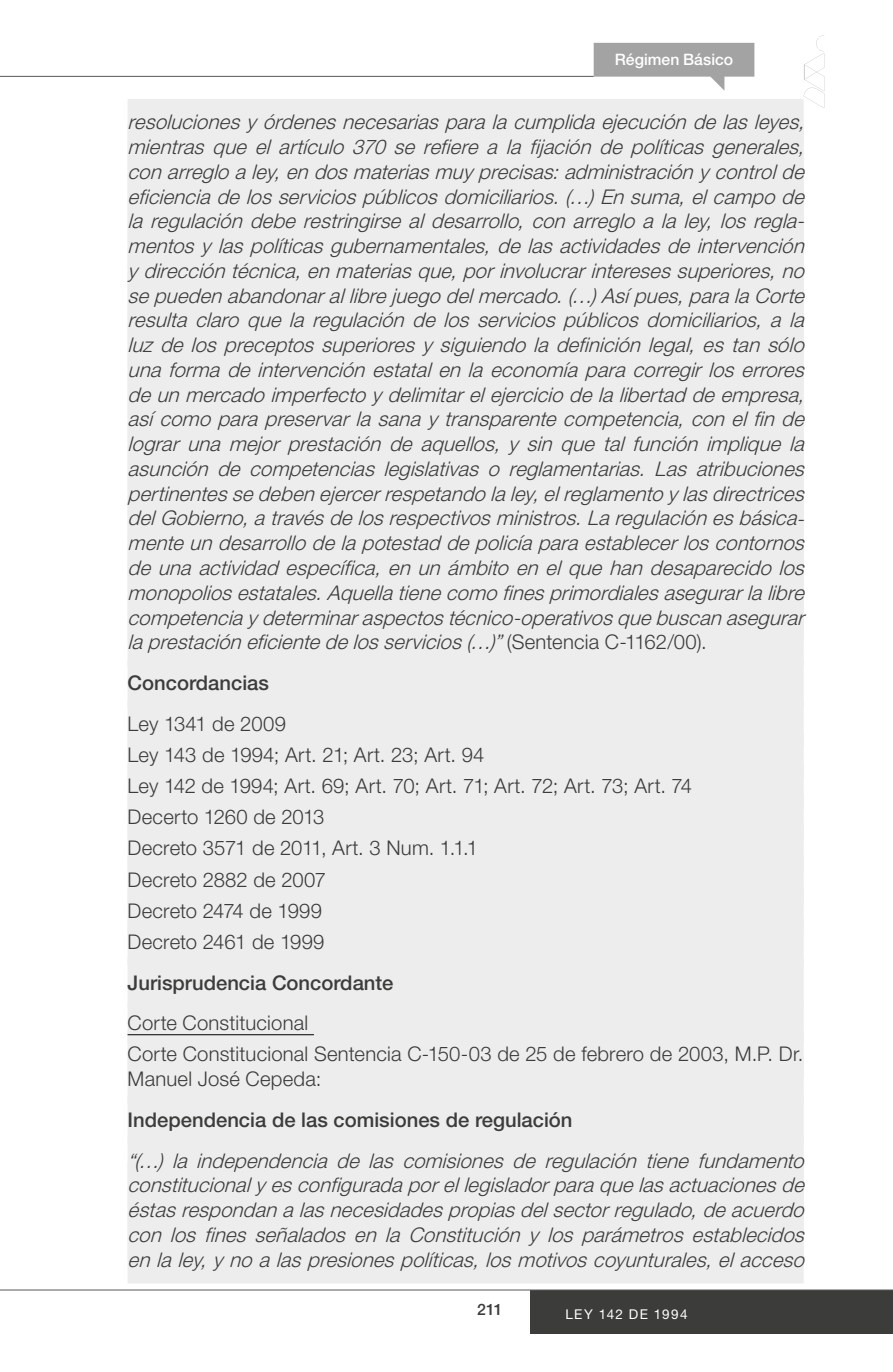
<style>
.page{position:relative;width:893px;height:1372px;background:#fff}
.page>*{position:absolute;margin:0;border:0;box-sizing:border-box;transform-origin:0 0}
.t1{font:italic 300 20.25px/24.8px "Helvetica Neue LT Std";letter-spacing:.01em;color:#3c3c3b;text-align:justify}
.t2{font:300 20.25px/31.1px "Helvetica Neue LT Std";letter-spacing:.01em;color:#3c3c3b}
.t3{font:500 20.25px "Helvetica Neue LT Std";color:#3c3c3b}
.t4{font:500 15.75px "Helvetica Neue LT Std";color:#fff}
.t5{font:500 15.75px "Helvetica Neue LT Std";color:#3c3c3b}
.t6{font:13.5px "Helvetica Neue LT Std";letter-spacing:.1em;color:#fff}
.s1{font-style:normal}
</style>
<div class="page">
<div style="left:530px;top:1289px;width:363px;height:44px;background:#3c3c3b"></div>
<hr style="left:0;top:1289px;width:893px;height:1px;background:#575756">
<svg style="left:594px;top:43px;width:160px;height:48px"></svg>
<hr style="left:0;top:76px;width:594px;height:1px;background:#575756">
<svg style="left:804px;top:35px;width:20px;height:73px"></svg>
<div style="left:128px;top:99px;width:676px;height:47px;background:#ededed"></div>
<div style="left:128px;top:124px;width:676px;height:47px;background:#ededed"></div>
<div style="left:128px;top:148px;width:676px;height:48px;background:#ededed"></div>
<div style="left:128px;top:173px;width:676px;height:47px;background:#ededed"></div>
<div style="left:128px;top:198px;width:676px;height:47px;background:#ededed"></div>
<div style="left:128px;top:223px;width:676px;height:47px;background:#ededed"></div>
<div style="left:128px;top:247px;width:676px;height:48px;background:#ededed"></div>
<div style="left:128px;top:272px;width:676px;height:47px;background:#ededed"></div>
<div style="left:128px;top:297px;width:676px;height:47px;background:#ededed"></div>
<div style="left:128px;top:322px;width:676px;height:47px;background:#ededed"></div>
<div style="left:128px;top:346px;width:676px;height:48px;background:#ededed"></div>
<div style="left:128px;top:371px;width:676px;height:47px;background:#ededed"></div>
<div style="left:128px;top:396px;width:676px;height:47px;background:#ededed"></div>
<div style="left:128px;top:421px;width:676px;height:47px;background:#ededed"></div>
<div style="left:128px;top:445px;width:676px;height:48px;background:#ededed"></div>
<div style="left:128px;top:470px;width:676px;height:47px;background:#ededed"></div>
<div style="left:128px;top:495px;width:676px;height:47px;background:#ededed"></div>
<div style="left:128px;top:520px;width:676px;height:47px;background:#ededed"></div>
<div style="left:128px;top:544px;width:676px;height:48px;background:#ededed"></div>
<div style="left:128px;top:569px;width:676px;height:47px;background:#ededed"></div>
<div style="left:128px;top:594px;width:676px;height:47px;background:#ededed"></div>
<div style="left:128px;top:619px;width:676px;height:47px;background:#ededed"></div>
<div style="left:128px;top:658px;width:676px;height:50px;background:#ededed"></div>
<div style="left:128px;top:700px;width:676px;height:47px;background:#ededed"></div>
<div style="left:128px;top:731px;width:676px;height:47px;background:#ededed"></div>
<div style="left:128px;top:762px;width:676px;height:48px;background:#ededed"></div>
<div style="left:128px;top:793px;width:676px;height:48px;background:#ededed"></div>
<div style="left:128px;top:825px;width:676px;height:47px;background:#ededed"></div>
<div style="left:128px;top:856px;width:676px;height:47px;background:#ededed"></div>
<div style="left:128px;top:887px;width:676px;height:47px;background:#ededed"></div>
<div style="left:128px;top:918px;width:676px;height:47px;background:#ededed"></div>
<div style="left:128px;top:957px;width:676px;height:50px;background:#ededed"></div>
<div style="left:128px;top:1002px;width:676px;height:42px;background:#ededed"></div>
<div style="left:128px;top:1030px;width:676px;height:48px;background:#ededed"></div>
<div style="left:128px;top:1055px;width:676px;height:47px;background:#ededed"></div>
<div style="left:128px;top:1095px;width:676px;height:49px;background:#ededed"></div>
<div style="left:128px;top:1137px;width:676px;height:47px;background:#ededed"></div>
<div style="left:128px;top:1161px;width:676px;height:48px;background:#ededed"></div>
<div style="left:128px;top:1186px;width:676px;height:47px;background:#ededed"></div>
<div style="left:128px;top:1211px;width:676px;height:47px;background:#ededed"></div>
<div style="left:128px;top:1236px;width:676px;height:47px;background:#ededed"></div>
<hr style="left:128px;top:1034px;width:186px;height:1px;background:#000">
<p class="t4" style="left:615px;top:50px;width:120px">Régimen Básico</p>
<p class="t1" style="left:128px;top:109px;width:684px">resolucionesy órdenesnecesariasparalacumplidaejecucióndelasleyes, mientras que el artículo 370 se refiere a la fijación de políticas generales, conarregloaley,endosmateriasmuy precisas:administracióny controlde eficienciadelosserviciospúblicosdomiciliarios.(…) Ensuma,elcampode la regulación debe restringirse al desarrollo, con arreglo a la ley, los regla&shy;mentosy laspolíticasgubernamentales,delasactividadesdeintervención y direccióntécnica,enmateriasque,porinvolucrarinteresessuperiores,no sepuedenabandonarallibrejuegodelmercado.(…) Asípues,paralaCorte resulta claro que la regulación de los servicios públicos domiciliarios, a la luz de los preceptos superiores y siguiendo la definición legal, es tan sólo una forma de intervención estatal en la economía para corregir los errores deunmercadoimperfectoy delimitarelejerciciodelalibertaddeempresa, asícomoparapreservarlasanay transparentecompetencia,conelfinde lograr una mejor prestación de aquellos, y sin que tal función implique la asunción de competencias legislativas o reglamentarias. Las atribuciones pertinentessedebenejercerrespetandolaley,elreglamentoy lasdirectrices delGobierno,atravésdelosrespectivosministros.Laregulaciónesbásica&shy;menteundesarrollodelapotestaddepolicíaparaestablecerloscontornos de una actividad específica, en un ámbito en el que han desaparecido los monopoliosestatales.Aquellatienecomofinesprimordialesasegurarlalibre competenciay determinaraspectostécnico-operativosquebuscanasegurar laprestacióneficientedelosservicios(…) ”<span class="s1">( S e n t e n c i a C - 1 1 6 2 / 0 0 ) .</span></p>
<p class="t3" style="left:128px;top:670px;width:143px">Concordancias</p>
<p class="t2" style="left:128px;top:707px;width:566px">Ley 1341 de 2009<br>Ley 143 de 1994; Art. 21; Art. 23; Art. 94<br>Ley 142 de 1994; Art. 69; Art. 70; Art. 71; Art. 72; Art. 73; Art. 74<br>Decerto 1260 de 2013<br>Decreto 3571 de 2011, Art. 3 Num. 1.1.1<br>Decreto 2882 de 2007<br>Decreto 2474 de 1999<br>Decreto 2461 de 1999</p>
<p class="t3" style="left:128px;top:970px;width:267px">Jurisprudencia Concordante</p>
<p class="t2" style="left:128px;top:1007px;width:677px">Corte Constitucional<br>Corte Constitucional Sentencia C-150-03 de 25 de febrero de 2003, M.P. Dr.</p>
<p class="t2" style="left:128px;top:1062px;width:195px">Manuel José Cepeda:</p>
<p class="t3" style="left:128px;top:1107px;width:446px">Independencia de las comisiones de regulación</p>
<p class="t1" style="left:128px;top:1147px;width:684px">“(…) la independencia de las comisiones de regulación tiene fundamento constitucionaly esconfiguradaporellegisladorparaquelasactuacionesde éstasrespondanalasnecesidadespropiasdelsectorregulado,deacuerdo con los fines señalados en la Constitución y los parámetros establecidos enlaley,y noalaspresionespolíticas,losmotivoscoyunturales,elacceso</p>
<p class="t5" style="left:477px;top:1299px;width:27px">211</p>
<p class="t6" style="left:565px;top:1305px;width:124px">LEY 142 DE 1994</p>
</div>
